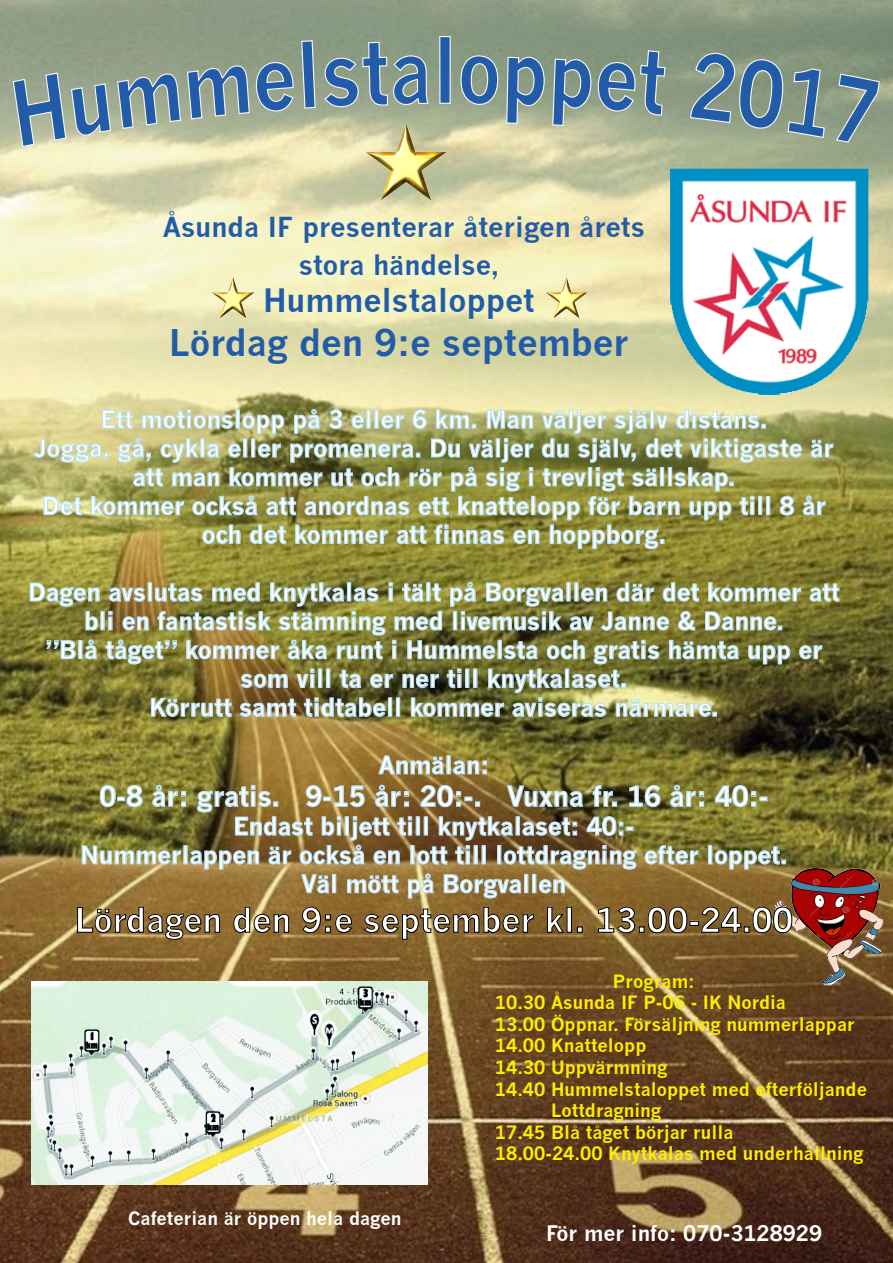
<style>
.page{position:relative;width:893px;height:1263px;background:#fff}
.page>*{position:absolute;margin:0;border:0;box-sizing:border-box;transform-origin:0 0}
.t1{font:700 36px "News Gothic";color:#225ca8}
.t2{font:700 33px "News Gothic";color:#fff}
.t3{font:700 31.5px "News Gothic";color:#225ca8}
.t4{font:700 27px/37.8px "News Gothic";color:#225ca8;text-align:center}
.t5{font:700 27px "News Gothic";color:#fff}
.t6{font:700 24px/28.8px "News Gothic";color:#fff;text-align:center}
.t7{font:700 21px "News Gothic";color:#fff}
.t8{font:700 18px "News Gothic";color:#ffed00}
.t9{font:700 18px "News Gothic";color:#fff}
</style>
<div class="page">
<img style="left:0;top:0;width:893px;height:1263px">
<svg style="left:12px;top:61px;width:282px;height:87px;background:#8ea2a1"></svg>
<svg style="left:301px;top:40px;width:15px;height:69px"></svg>
<svg style="left:324px;top:41px;width:105px;height:67px;background:#75919b"></svg>
<div style="left:440px;top:37px;width:10px;height:66px;background:#225ca8"></div>
<div style="left:439px;top:36px;width:12px;height:68px;border:1px solid #f9f7f7"></div>
<svg style="left:460px;top:55px;width:38px;height:50px;background:#6889a3"></svg>
<svg style="left:506px;top:56px;width:39px;height:69px;background:#6f8ea4"></svg>
<svg style="left:552px;top:50px;width:114px;height:77px;background:#78939b"></svg>
<svg style="left:690px;top:52px;width:135px;height:87px;background:#759096"></svg>
<svg style="left:835px;top:73px;width:45px;height:70px;background:#769096"></svg>
<img style="left:670px;top:167px;width:198px;height:228px">
<img style="left:772px;top:867px;width:121px;height:127px">
<img style="left:33px;top:404px;width:801px;height:146px">
<img style="left:29px;top:581px;width:811px;height:137px">
<svg style="left:378px;top:755px;width:67px;height:20px"></svg>
<div style="left:446px;top:755px;width:5px;height:19px;border:1px solid #b8e1f5"></div>
<svg style="left:452px;top:759px;width:35px;height:16px"></svg>
<svg style="left:714px;top:784px;width:54px;height:24px"></svg>
<div style="left:708px;top:845px;width:4px;height:19px;border:1px solid #b8e1f5"></div>
<svg style="left:714px;top:846px;width:72px;height:24px;background:#82835b"></svg>
<img style="left:81px;top:784px;width:623px;height:115px">
<svg style="left:77px;top:906px;width:143px;height:34px;background:#7e6130"></svg>
<svg style="left:233px;top:906px;width:56px;height:27px;background:#7f6434"></svg>
<svg style="left:302px;top:906px;width:50px;height:27px"></svg>
<svg style="left:363px;top:906px;width:171px;height:34px;background:#775a2a"></svg>
<svg style="left:547px;top:906px;width:17px;height:27px"></svg>
<div style="left:567px;top:907px;width:5px;height:26px;border:1px solid #000"></div>
<div style="left:577px;top:926px;width:6px;height:7px;border:1px solid #000"></div>
<svg style="left:598px;top:906px;width:90px;height:27px;background:#6e5426"></svg>
<div style="left:690px;top:921px;width:9px;height:5px;border:1px solid #000"></div>
<svg style="left:701px;top:906px;width:92px;height:27px;background:#6e562d"></svg>
<img style="left:32px;top:981px;width:396px;height:203px">
<img style="left:544px;top:276px;width:44px;height:43px">
<img style="left:211px;top:276px;width:43px;height:43px">
<img style="left:363px;top:120px;width:83px;height:83px">
<p class="t4" style="left:163px;top:208px;width:484px">Åsunda IF presenterar återigen årets stora händelse,</p>
<h3 class="t3" style="left:263px;top:282px;width:273px">Hummelstaloppet</h3>
<h1 class="t1" style="left:169px;top:320px;width:461px">Lördag den 9:e september</h1>
<p class="t6" style="left:34px;top:405px;width:801px">Ett motionslopp på 3 eller 6 km. Man väljer själv distans.<br>Jogga, gå, cykla eller promenera. Du väljer du själv, det viktigaste är att man kommer ut och rör på sig i trevligt sällskap.<br>Det kommer också att anordnas ett knattelopp för barn upp till 8 år och det kommer att finnas en hoppborg.</p>
<p class="t6" style="left:28px;top:577px;width:813px">Dagen avslutas med knytkalas i tält på Borgvallen där det kommer att bli en fantastisk stämning med livemusik av Janne &amp; Danne.<br>”Blå tåget” kommer åka runt i Hummelsta och gratis hämta upp er som vill ta er ner till knytkalaset.<br>Körrutt samt tidtabell kommer aviseras närmare.</p>
<p class="t6" style="left:379px;top:750px;width:112px">Anmälan:</p>
<p class="t5" style="left:99px;top:780px;width:671px">0-8 år: gratis. 9-15 år: 20:-. Vuxna fr. 16 år: 40:-</p>
<p class="t6" style="left:80px;top:811px;width:709px">Endast biljett till knytkalaset: 40:-<br>Nummerlappen är också en lott till lottdragning efter loppet.<br>Väl mött på Borgvallen</p>
<h2 class="t2" style="left:75px;top:900px;width:720px">Lördagen den 9:e september kl. 13.00-24.00</h2>
<p class="t8" style="left:613px;top:970px;width:83px">Program:</p>
<p class="t8" style="left:495px;top:992px;width:293px">10.30 Åsunda IF P-06 - IK Nordia</p>
<p class="t8" style="left:495px;top:1013px;width:361px">13.00 Öppnar. Försäljning nummerlappar</p>
<p class="t8" style="left:495px;top:1035px;width:153px">14.00 Knattelopp</p>
<p class="t8" style="left:495px;top:1056px;width:174px">14.30 Uppvärmning</p>
<p class="t8" style="left:495px;top:1078px;width:374px">14.40 Hummelstaloppet med efterföljande</p>
<p class="t8" style="left:551px;top:1100px;width:112px">Lottdragning</p>
<p class="t8" style="left:495px;top:1121px;width:240px">17.45 Blå tåget börjar rulla</p>
<p class="t8" style="left:495px;top:1143px;width:370px">18.00-24.00 Knytkalas med underhållning</p>
<p class="t9" style="left:128px;top:1207px;width:275px">Cafeterian är öppen hela dagen</p>
<p class="t7" style="left:546px;top:1220px;width:278px">För mer info: 070-3128929</p>
</div>
